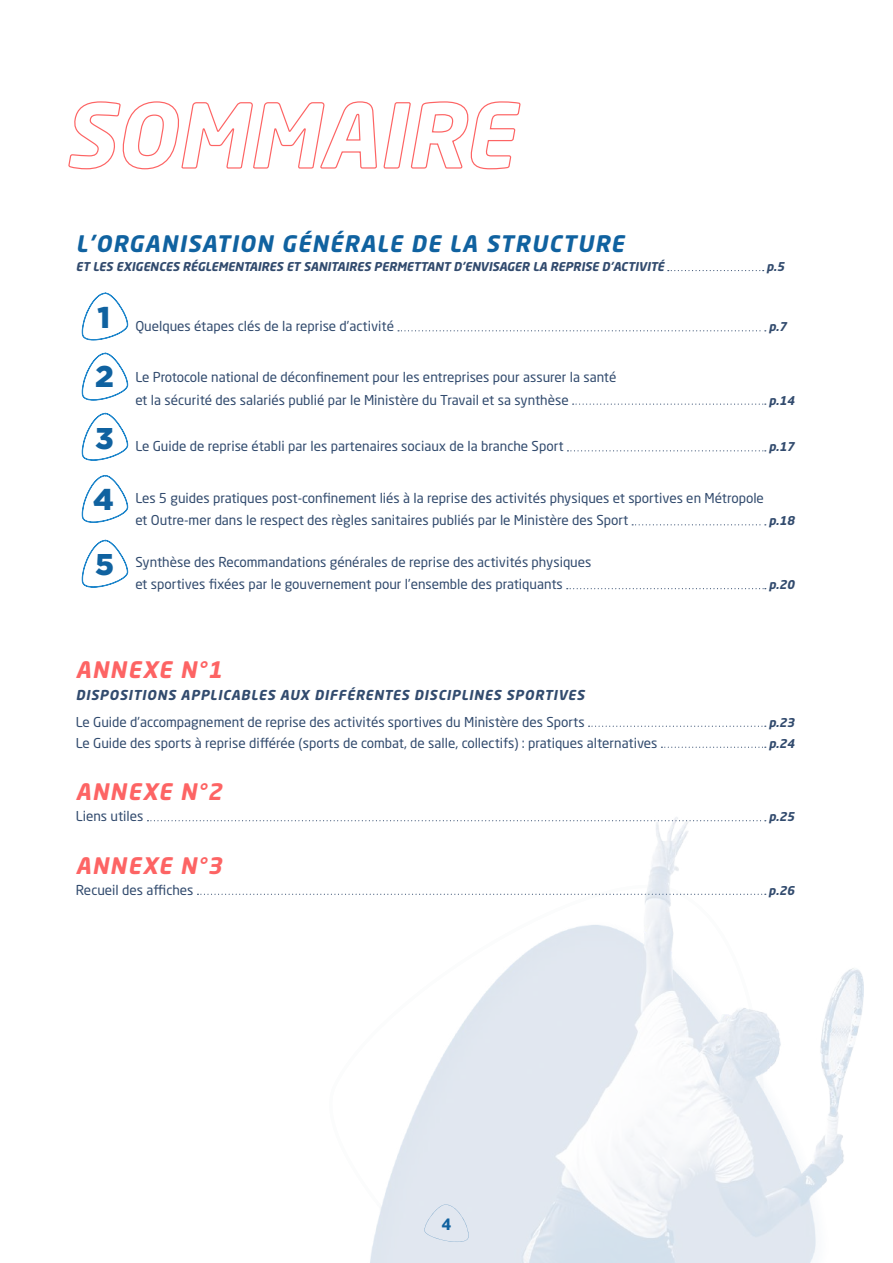
<style>
.page{position:relative;width:893px;height:1263px;background:#fff}
.page>*{position:absolute;margin:0;border:0;box-sizing:border-box;transform-origin:0 0}
.t1{font:900 30px/62.2px "Gotham";color:#1062a0}
.t2{font:italic 700 22.5px "Neo Sans Std";color:#1062a0}
.t3{font:italic 700 22.5px "Neo Sans Std";color:#fd6464}
.t4{font:700 15.45px "Neo Sans Std";color:#1062a0}
.t5{font:13.5px/22.5px "Neo Sans Std";color:#324b6e}
.t6{font:italic 700 13.5px "Neo Sans Std";color:#324b6e}
.t7{font:italic 700 12px "Neo Sans Std";color:#324b6e}
</style>
<div class="page">
<svg style="left:668px;top:270px;width:96px;height:1px"></svg>
<svg style="left:68px;top:101px;width:453px;height:69px"></svg>
<svg style="left:398px;top:330px;width:368px;height:1px"></svg>
<svg style="left:81px;top:292px;width:47px;height:49px"></svg>
<svg style="left:573px;top:404px;width:193px;height:1px"></svg>
<svg style="left:81px;top:352px;width:47px;height:49px"></svg>
<svg style="left:567px;top:450px;width:199px;height:1px"></svg>
<svg style="left:81px;top:413px;width:47px;height:48px"></svg>
<svg style="left:632px;top:524px;width:134px;height:1px"></svg>
<svg style="left:81px;top:475px;width:47px;height:48px"></svg>
<svg style="left:567px;top:588px;width:199px;height:1px"></svg>
<svg style="left:81px;top:540px;width:47px;height:48px"></svg>
<svg style="left:589px;top:726px;width:177px;height:1px"></svg>
<svg style="left:661px;top:747px;width:105px;height:1px"></svg>
<svg style="left:147px;top:820px;width:212px;height:1px"></svg>
<svg style="left:197px;top:894px;width:131px;height:1px"></svg>
<img style="left:359px;top:817px;width:504px;height:446px">
<svg style="left:424px;top:1204px;width:45px;height:38px;background:#dee5ee"></svg>
<h2 class="t2" style="left:76px;top:229px;width:554px">L’ORGANISATION GÉNÉRALE DE LA STRUCTURE</h2>
<p class="t7" style="left:76px;top:259px;width:592px">ET LES EXIGENCES RÉGLEMENTAIRES ET SANITAIRES PERMETTANT D’ENVISAGER LA REPRISE D’ACTIVITÉ</p>
<p class="t7" style="left:766px;top:259px;width:22px">p.5</p>
<h1 class="t1" style="left:97px;top:286px;width:14px">1</h1>
<p class="t5" style="left:135px;top:315px;width:260px">Quelques étapes clés de la reprise d’activité</p>
<p class="t7" style="left:769px;top:319px;width:22px">p.7</p>
<p class="t5" style="left:135px;top:366px;width:483px">Le Protocole national de déconfinement pour les entreprises pour assurer la santé et la sécurité des salariés publié par le Ministère du Travail et sa synthèse</p>
<h1 class="t1" style="left:95px;top:345px;width:20px">2<br>3</h1>
<p class="t7" style="left:769px;top:393px;width:30px">p.14</p>
<p class="t5" style="left:135px;top:435px;width:430px">Le Guide de reprise établi par les partenaires sociaux de la branche Sport</p>
<p class="t7" style="left:769px;top:439px;width:30px">p.17</p>
<p class="t5" style="left:135px;top:486px;width:630px">Les 5 guides pratiques post-confinement liés à la reprise des activités physiques et sportives en Métropole et Outre-mer dans le respect des règles sanitaires publiés par le Ministère des Sport</p>
<h1 class="t1" style="left:93px;top:468px;width:22px">4</h1>
<p class="t7" style="left:769px;top:513px;width:30px">p.18</p>
<h1 class="t1" style="left:95px;top:533px;width:20px">5</h1>
<p class="t5" style="left:135px;top:550px;width:458px">Synthèse des Recommandations générales de reprise des activités physiques et sportives fixées par le gouvernement pour l’ensemble des pratiquants</p>
<p class="t7" style="left:769px;top:577px;width:30px">p.20</p>
<h2 class="t3" style="left:76px;top:655px;width:152px">ANNEXE N°1</h2>
<p class="t6" style="left:76px;top:686px;width:513px">DISPOSITIONS APPLICABLES AUX DIFFÉRENTES DISCIPLINES SPORTIVES</p>
<p class="t5" style="left:76px;top:710px;width:510px">Le Guide d’accompagnement de reprise des activités sportives du Ministère des Sports</p>
<p class="t7" style="left:769px;top:715px;width:30px">p.23</p>
<p class="t5" style="left:76px;top:731px;width:583px">Le Guide des sports à reprise différée (sports de combat, de salle, collectifs) : pratiques alternatives</p>
<p class="t7" style="left:769px;top:736px;width:30px">p.24</p>
<h2 class="t3" style="left:76px;top:777px;width:152px">ANNEXE N°2</h2>
<p class="t5" style="left:76px;top:805px;width:69px">Liens utiles</p>
<p class="t7" style="left:769px;top:809px;width:30px">p.25</p>
<h2 class="t3" style="left:76px;top:851px;width:152px">ANNEXE N°3</h2>
<p class="t5" style="left:76px;top:878px;width:119px">Recueil des affiches</p>
<p class="t7" style="left:768px;top:883px;width:30px">p.26</p>
<p class="t4" style="left:441px;top:1214px;width:11px">4</p>
</div>
